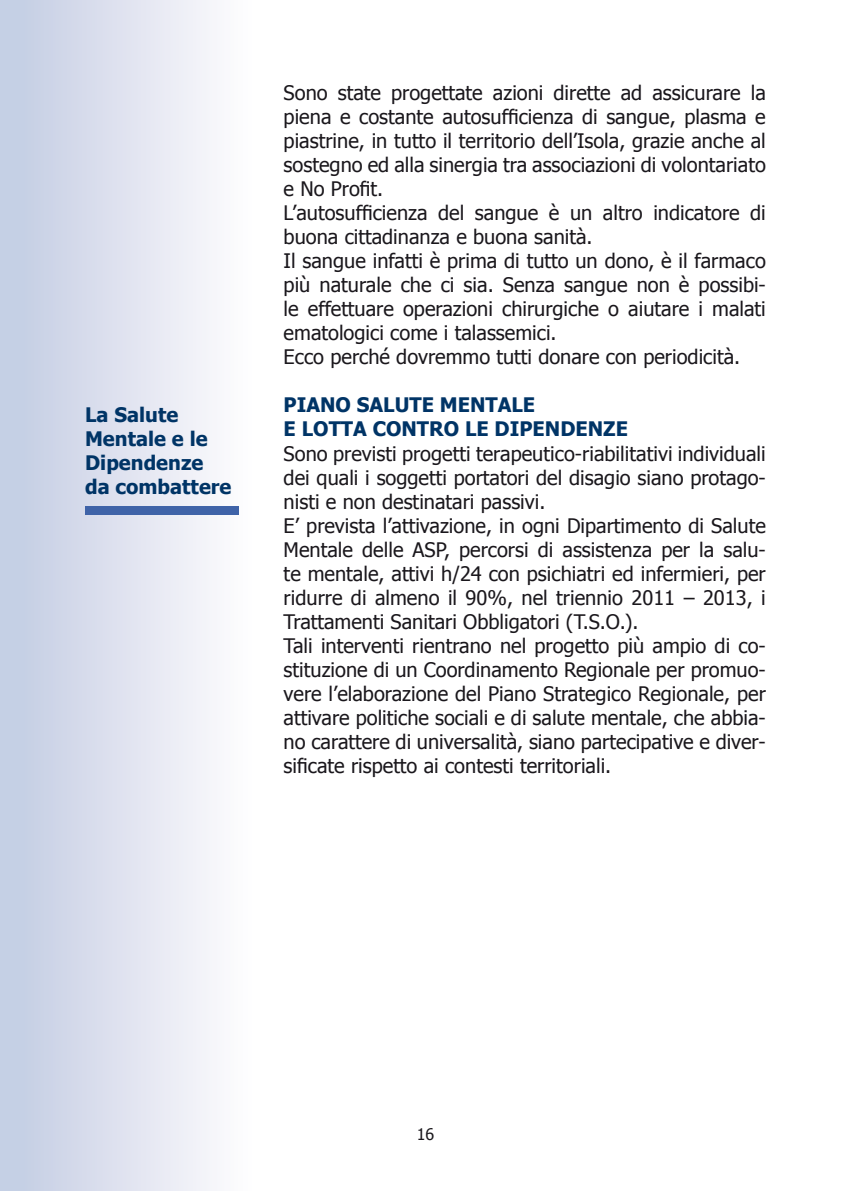
<style>
.page{position:relative;width:851px;height:1191px;background:#fff}
.page>*{position:absolute;margin:0;border:0;box-sizing:border-box;transform-origin:0 0}
.t1{font:20px/24px "Tahoma";color:#1a171c}
.t2{font:700 20px/24px "Tahoma";color:#003466}
.t3{font:16px "Tahoma";color:#1a171c}
</style>
<div class="page">
<div style="left:0;top:0;width:252px;height:1191px;background:linear-gradient(to right,#c1cbe2,#fffdfe)"></div>
<div style="left:85px;top:506px;width:153px;height:9px;background:#3f63a8"></div>
<p class="t2" style="left:85px;top:402px;width:148px">La Salute<br>Mentale e le<br>Dipendenze da combattere</p>
<p class="t1" style="left:283px;top:80px;width:483px">Sono state progettate azioni dirette ad assicurare la piena e costante autosufficienza di sangue, plasma e piastrine, in tutto il territorio dell’Isola, grazie anche al sostegno ed alla sinergia tra associazioni di volontariato e No Profit.<br>L’autosufficienza del sangue è un altro indicatore di buona cittadinanza e buona sanità.<br>Il sangue infatti è prima di tutto un dono, è il farmaco più naturale che ci sia. Senza sangue non è possibi&shy;le effettuare operazioni chirurgiche o aiutare i malati ematologici come i talassemici.<br>Ecco perché dovremmo tutti donare con periodicità.</p>
<p class="t2" style="left:283px;top:392px;width:346px">PIANO SALUTE MENTALE<br>E LOTTA CONTRO LE DIPENDENZE</p>
<p class="t1" style="left:283px;top:440px;width:483px">Sono previsti progetti terapeutico-riabilitativi individuali dei quali i soggetti portatori del disagio siano protago&shy;nisti e non destinatari passivi.<br>E’ prevista l’attivazione, in ogni Dipartimento di Salute Mentale delle ASP, percorsi di assistenza per la salu&shy;te mentale, attivi h/24 con psichiatri ed infermieri, per ridurre di almeno il 90%, nel triennio 2011 – 2013, i Trattamenti Sanitari Obbligatori (T.S.O.).<br>Tali interventi rientrano nel progetto più ampio di co&shy;stituzione di un Coordinamento Regionale per promuo&shy;vere l’elaborazione del Piano Strategico Regionale, per attivare politiche sociali e di salute mentale, che abbia&shy;no carattere di universalità, siano partecipative e diver&shy;sificate rispetto ai contesti territoriali.</p>
<p class="t3" style="left:416px;top:1124px;width:19px">16</p>
</div>
